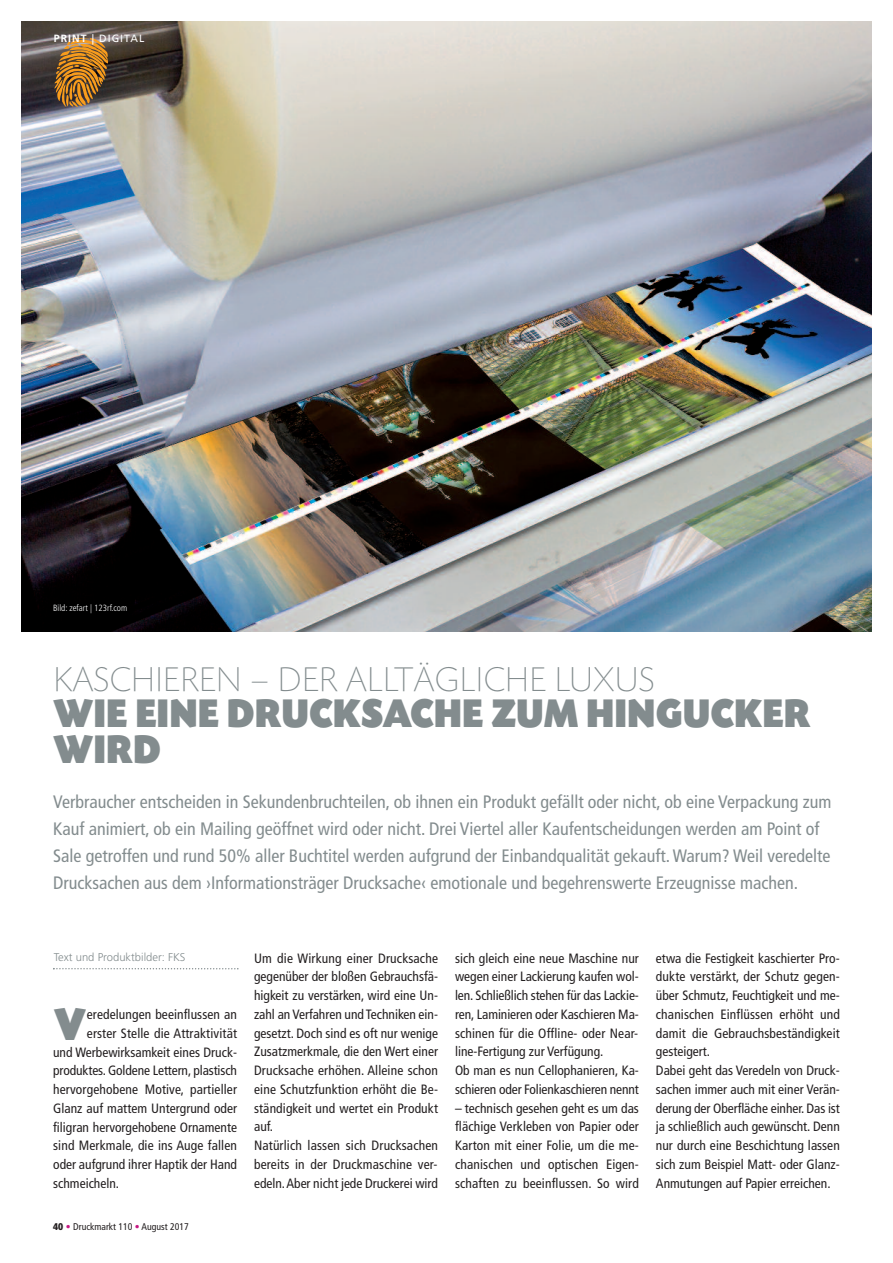
<style>
.page{position:relative;width:893px;height:1263px;background:#fff}
.page>*{position:absolute;margin:0;border:0;box-sizing:border-box;transform-origin:0 0}
.t1{font:48px "Today SB Ultra";color:#838c8e;scale:.9 1}
.t2{font:42px/36px "Today SB Ultra";color:#838c8e;scale:.9 1}
.t3{font:300 expanded 36px "Today SB";letter-spacing:-.01em;color:#838c8e}
.t4{font:condensed 18px/27px "Frutiger LT Std";color:#838c8e}
.t5{font:condensed 13.5px/18.8px "Frutiger LT Std";color:#231f20}
.t6{font:300 11.25px "Frutiger LT Std";color:#838c8e}
.t7{font:10.5px "Frutiger LT Std";letter-spacing:.1em;color:#fff}
.t8{font:condensed 9.75px "Frutiger LT Std";color:#231f20}
.t9{font:300 condensed 9px "Frutiger";color:#fff}
.s1{font-weight:700}
.s2{font-weight:900}
.s3{font-family:"Frutiger";font-weight:700;color:#c61882}
.s4{font-family:"Frutiger";color:#c61882}
</style>
<div class="page">
<img style="left:21px;top:21px;width:851px;height:610px">
<svg style="left:53px;top:968px;width:186px;height:1px"></svg>
<svg style="left:54px;top:39px;width:54px;height:68px;background:#9c6d31"></svg>
<p class="t7" style="left:54px;top:34px;width:92px"><span class="s1">PRINT</span> | DIGITAL</p>
<p class="t9" style="left:53px;top:604px;width:76px">Bild: zefart | 123rf.com</p>
<h3 class="t3" style="left:53px;top:657px;width:603px">KASCHIEREN – DER ALLTÄGLICHE LUXUS</h3>
<h2 class="t2" style="left:53px;top:694px;width:843px">WIE EINE DRUCKSACHE ZUM HINGUCKER<br>WIRD</h2>
<p class="t4" style="left:53px;top:790px;width:780px">Verbraucher entscheiden in Sekundenbruchteilen, ob ihnen ein Produkt gefällt oder nicht, ob eine Verpackung zum Kauf animiert, ob ein Mailing geöffnet wird oder nicht. Drei Viertel aller Kaufentscheidungen werden am Point of Sale getroffen und rund 50% aller Buchtitel werden aufgrund der Einbandqualität gekauft.Warum? Weil veredelte Drucksachen aus dem ›Informationsträger Drucksache‹ emotionale und begehrenswerte Erzeugnisse machen.</p>
<p class="t6" style="left:54px;top:952px;width:133px">Text und Produktbilder: FKS</p>
<h1 class="t1" style="left:54px;top:996px;width:38px">V</h1>
<p class="t5" style="left:87px;top:1006px;width:152px">eredelungen beeinflussen an</p>
<p class="t5" style="left:87px;top:1025px;width:152px">erster Stelle die Attraktivität</p>
<p class="t5" style="left:53px;top:1043px;width:185px">und Werbewirksamkeit eines Druck-</p>
<p class="t5" style="left:53px;top:1062px;width:185px">produktes. Goldene Lettern, plastisch</p>
<p class="t5" style="left:53px;top:1081px;width:185px">hervorgehobene Motive, partieller</p>
<p class="t5" style="left:53px;top:1100px;width:185px">Glanz auf mattem Untergrund oder</p>
<p class="t5" style="left:53px;top:1118px;width:185px">filigran hervorgehobene Ornamente</p>
<p class="t5" style="left:53px;top:1137px;width:185px">sind Merkmale, die ins Auge fallen</p>
<p class="t5" style="left:53px;top:1156px;width:185px">oder aufgrund ihrer Haptik der Hand</p>
<p class="t5" style="left:53px;top:1175px;width:67px">schmeicheln.</p>
<p class="t8" style="left:53px;top:1222px;width:137px"><span class="s2">40</span> <span class="s3">•</span> Druckmarkt 110 <span class="s4">•</span> August 2017</p>
<p class="t5" style="left:254px;top:950px;width:185px">Um die Wirkung einer Drucksache gegenüber der bloßen Gebrauchsfä&shy;higkeit zu verstärken, wird eine Un&shy;zahl an Verfahren und Techniken ein&shy;gesetzt. Doch sind es oft nur wenige Zusatzmerkmale, die den Wert einer Drucksache erhöhen. Alleine schon eine Schutzfunktion erhöht die Be&shy;ständigkeit und wertet ein Produkt auf.<br>Natürlich lassen sich Drucksachen bereits in der Druckmaschine ver&shy;edeln.Aber nicht jede Druckerei wird</p>
<p class="t5" style="left:455px;top:950px;width:185px">sich gleich eine neue Maschine nur wegen einer Lackierung kaufen wol&shy;len. Schließlich stehen für das Lackie&shy;ren, Laminieren oder Kaschieren Ma&shy;schinen für die Offline- oder Near&shy;line-Fertigung zur Verfügung.<br>Ob man es nun Cellophanieren, Ka&shy;schieren oder Folienkaschieren nennt</p>
<p class="t5" style="left:455px;top:1100px;width:185px;text-align:justify">– technisch gesehen geht es um das flächige Verkleben von Papier oder Karton mit einer Folie, um die me&shy;chanischen und optischen Eigen&shy;schaften zu beeinflussen. So wird</p>
<p class="t5" style="left:656px;top:950px;width:185px">etwa die Festigkeit kaschierter Pro&shy;dukte verstärkt, der Schutz gegen&shy;über Schmutz, Feuchtigkeit und me&shy;chanischen Einflüssen erhöht und damit die Gebrauchsbeständigkeit gesteigert.<br>Dabei geht das Veredeln von Druck&shy;sachen immer auch mit einer Verän&shy;derung der Oberfläche einher. Das ist ja schließlich auch gewünscht. Denn nur durch eine Beschichtung lassen sich zum Beispiel Matt- oder Glanz-Anmutungen auf Papier erreichen.</p>
</div>
